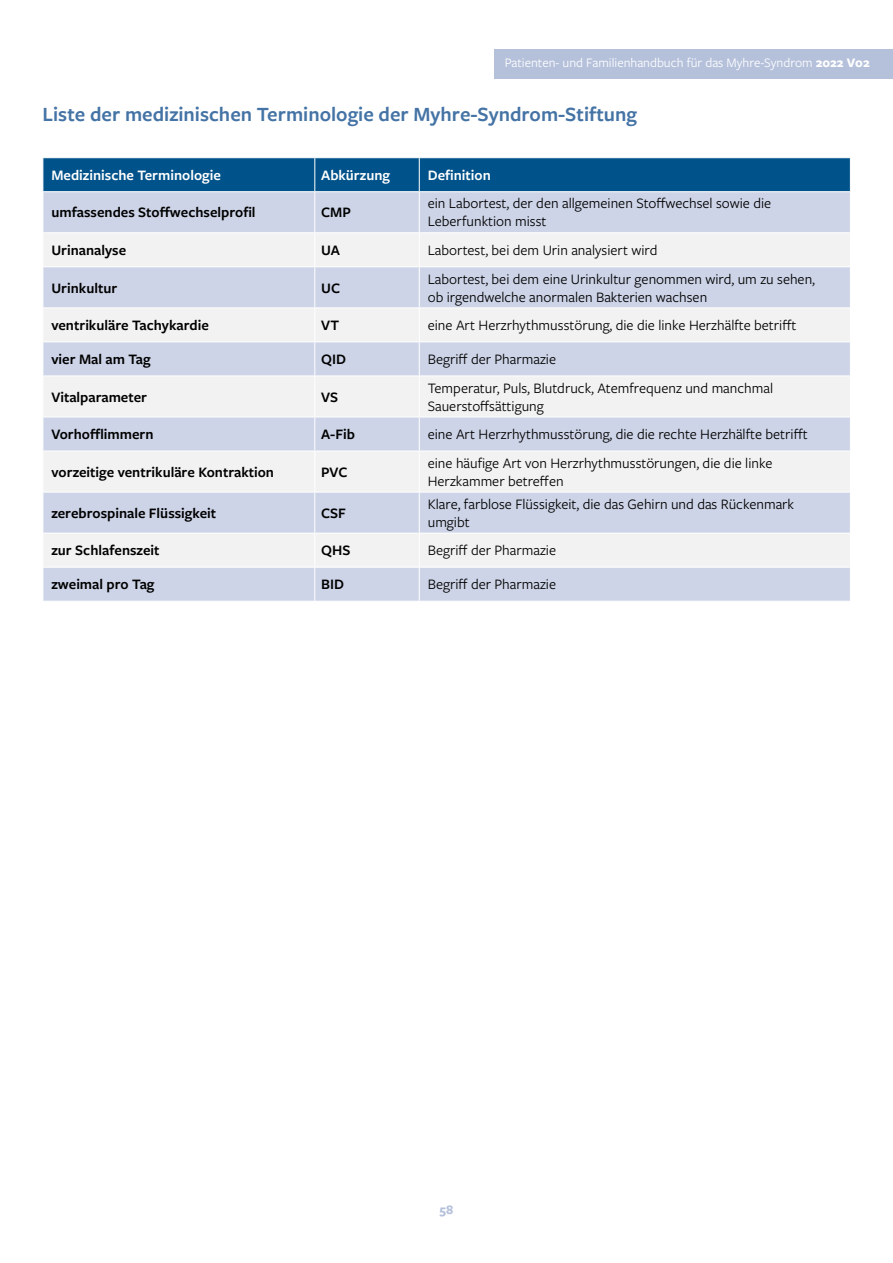
<style>
.page{position:relative;width:893px;height:1263px;background:#fff}
.page>*{position:absolute;margin:0;border:0;box-sizing:border-box;transform-origin:0 0}
.t1{font:600 21px "Freight Sans Pro";color:#4473a5}
.t2{font:15px/18px "Freight Sans Pro";color:#000}
.t3{font:600 15px "Freight Sans Pro";color:#000}
.t4{font:600 15px "Freight Sans Pro";color:#fff}
.t5{font:13.5px "Freight Sans Pro";color:#fff}
.t6{font:700 13.5px "Freight Sans Pro";color:#b5c1db}
.s1{font-weight:700}
</style>
<div class="page">
<div style="left:494px;top:49px;width:399px;height:30px;background:#b5c1db"></div>
<div style="left:44px;top:158px;width:806px;height:33px;background:#00528a"></div>
<div style="left:44px;top:192px;width:806px;height:409px;background:#cdd4e7"></div>
<svg style="left:44px;top:233px;width:806px;height:334px;fill:#f2f2f3"></svg>
<hr style="left:314px;top:158px;width:1px;height:33px;background:#fff">
<hr style="left:419px;top:158px;width:1px;height:33px;background:#fff">
<hr style="left:43px;top:341px;width:272px;height:1px;background:#fff">
<hr style="left:315px;top:341px;width:104px;height:1px;background:#fff">
<hr style="left:419px;top:341px;width:432px;height:1px;background:#fff">
<hr style="left:43px;top:376px;width:272px;height:1px;background:#fff">
<hr style="left:315px;top:376px;width:104px;height:1px;background:#fff">
<hr style="left:419px;top:376px;width:432px;height:1px;background:#fff">
<hr style="left:43px;top:417px;width:272px;height:1px;background:#fff">
<hr style="left:315px;top:417px;width:104px;height:1px;background:#fff">
<hr style="left:419px;top:417px;width:432px;height:1px;background:#fff">
<hr style="left:43px;top:451px;width:272px;height:1px;background:#fff">
<hr style="left:315px;top:451px;width:104px;height:1px;background:#fff">
<hr style="left:419px;top:451px;width:432px;height:1px;background:#fff">
<hr style="left:43px;top:492px;width:272px;height:1px;background:#fff">
<hr style="left:315px;top:492px;width:104px;height:1px;background:#fff">
<hr style="left:419px;top:492px;width:432px;height:1px;background:#fff">
<hr style="left:43px;top:533px;width:272px;height:1px;background:#fff">
<hr style="left:315px;top:533px;width:104px;height:1px;background:#fff">
<hr style="left:419px;top:533px;width:432px;height:1px;background:#fff">
<hr style="left:43px;top:567px;width:272px;height:1px;background:#fff">
<hr style="left:315px;top:567px;width:104px;height:1px;background:#fff">
<hr style="left:419px;top:567px;width:432px;height:1px;background:#fff">
<hr style="left:314px;top:192px;width:1px;height:40px;background:#fff">
<hr style="left:419px;top:192px;width:1px;height:40px;background:#fff">
<hr style="left:43px;top:232px;width:272px;height:1px;background:#fff">
<hr style="left:315px;top:232px;width:104px;height:1px;background:#fff">
<hr style="left:314px;top:233px;width:1px;height:33px;background:#fff">
<hr style="left:419px;top:232px;width:432px;height:1px;background:#fff">
<hr style="left:419px;top:233px;width:1px;height:33px;background:#fff">
<hr style="left:43px;top:266px;width:272px;height:1px;background:#fff">
<hr style="left:315px;top:266px;width:104px;height:1px;background:#fff">
<hr style="left:314px;top:267px;width:1px;height:40px;background:#fff">
<hr style="left:419px;top:266px;width:432px;height:1px;background:#fff">
<hr style="left:419px;top:267px;width:1px;height:40px;background:#fff">
<hr style="left:43px;top:307px;width:272px;height:1px;background:#fff">
<hr style="left:315px;top:307px;width:104px;height:1px;background:#fff">
<hr style="left:314px;top:308px;width:1px;height:33px;background:#fff">
<hr style="left:419px;top:307px;width:432px;height:1px;background:#fff">
<hr style="left:419px;top:308px;width:1px;height:33px;background:#fff">
<hr style="left:314px;top:342px;width:1px;height:34px;background:#fff">
<hr style="left:419px;top:342px;width:1px;height:34px;background:#fff">
<hr style="left:314px;top:376px;width:1px;height:41px;background:#fff">
<hr style="left:419px;top:376px;width:1px;height:41px;background:#fff">
<hr style="left:314px;top:417px;width:1px;height:34px;background:#fff">
<hr style="left:419px;top:417px;width:1px;height:34px;background:#fff">
<hr style="left:314px;top:451px;width:1px;height:41px;background:#fff">
<hr style="left:419px;top:451px;width:1px;height:41px;background:#fff">
<hr style="left:314px;top:492px;width:1px;height:41px;background:#fff">
<hr style="left:419px;top:492px;width:1px;height:41px;background:#fff">
<hr style="left:314px;top:533px;width:1px;height:34px;background:#fff">
<hr style="left:419px;top:533px;width:1px;height:34px;background:#fff">
<hr style="left:314px;top:567px;width:1px;height:34px;background:#fff">
<hr style="left:419px;top:567px;width:1px;height:34px;background:#fff">
<p class="t5" style="left:505px;top:54px;width:367px">Patienten- und Familienhandbuch für das Myhre-Syndrom <span class="s1">2022 V02</span></p>
<h1 class="t1" style="left:43px;top:100px;width:596px">Liste der medizinischen Terminologie der Myhre-Syndrom-Stiftung</h1>
<p class="t4" style="left:51px;top:165px;width:171px">Medizinische Terminologie</p>
<p class="t4" style="left:321px;top:165px;width:70px">Abkürzung</p>
<p class="t4" style="left:428px;top:165px;width:65px">Definition</p>
<p class="t3" style="left:51px;top:202px;width:206px">umfassendes Stoffwechselprofil</p>
<p class="t3" style="left:321px;top:202px;width:31px">CMP</p>
<p class="t2" style="left:428px;top:194px;width:345px">ein Labortest, der den allgemeinen Stoffwechsel sowie die<br>Leberfunktion misst</p>
<p class="t3" style="left:51px;top:240px;width:76px">Urinanalyse</p>
<p class="t3" style="left:321px;top:240px;width:20px">UA</p>
<p class="t2" style="left:428px;top:240px;width:231px">Labortest, bei dem Urin analysiert wird</p>
<p class="t3" style="left:51px;top:277px;width:67px">Urinkultur</p>
<p class="t3" style="left:321px;top:277px;width:20px">UC</p>
<p class="t2" style="left:428px;top:269px;width:389px">Labortest, bei dem eine Urinkultur genommen wird, um zu sehen, ob irgendwelche anormalen Bakterien wachsen</p>
<p class="t3" style="left:51px;top:315px;width:159px">ventrikuläre Tachykardie</p>
<p class="t3" style="left:321px;top:315px;width:19px">VT</p>
<p class="t2" style="left:428px;top:316px;width:370px">eine Art Herzrhythmusstörung, die die linke Herzhälfte betrifft</p>
<p class="t3" style="left:51px;top:349px;width:101px">vier Mal am Tag</p>
<p class="t3" style="left:321px;top:349px;width:26px">QID</p>
<p class="t2" style="left:428px;top:350px;width:130px">Begriff der Pharmazie</p>
<p class="t3" style="left:51px;top:387px;width:97px">Vitalparameter</p>
<p class="t3" style="left:321px;top:387px;width:19px">VS</p>
<p class="t2" style="left:428px;top:378px;width:347px">Temperatur, Puls, Blutdruck, Atemfrequenz und manchmal<br>Sauerstoffsättigung</p>
<p class="t3" style="left:51px;top:424px;width:104px">Vorhofflimmern</p>
<p class="t3" style="left:321px;top:424px;width:35px">A-Fib</p>
<p class="t2" style="left:428px;top:425px;width:381px">eine Art Herzrhythmusstörung, die die rechte Herzhälfte betrifft</p>
<p class="t3" style="left:51px;top:462px;width:224px">vorzeitige ventrikuläre Kontraktion</p>
<p class="t3" style="left:321px;top:462px;width:28px">PVC</p>
<p class="t2" style="left:428px;top:453px;width:346px">eine häufige Art von Herzrhythmusstörungen, die die linke<br>Herzkammer betreffen</p>
<p class="t3" style="left:51px;top:503px;width:166px">zerebrospinale Flüssigkeit</p>
<p class="t3" style="left:321px;top:503px;width:26px">CSF</p>
<p class="t2" style="left:428px;top:494px;width:368px">Klare, farblose Flüssigkeit, die das Gehirn und das Rückenmark umgibt</p>
<p class="t3" style="left:51px;top:540px;width:110px">zur Schlafenszeit</p>
<p class="t3" style="left:321px;top:540px;width:31px">QHS</p>
<p class="t2" style="left:428px;top:541px;width:130px">Begriff der Pharmazie</p>
<p class="t3" style="left:51px;top:574px;width:105px">zweimal pro Tag</p>
<p class="t3" style="left:321px;top:574px;width:24px">BID</p>
<p class="t2" style="left:428px;top:575px;width:130px">Begriff der Pharmazie</p>
<p class="t6" style="left:440px;top:1201px;width:15px">58</p>
</div>
